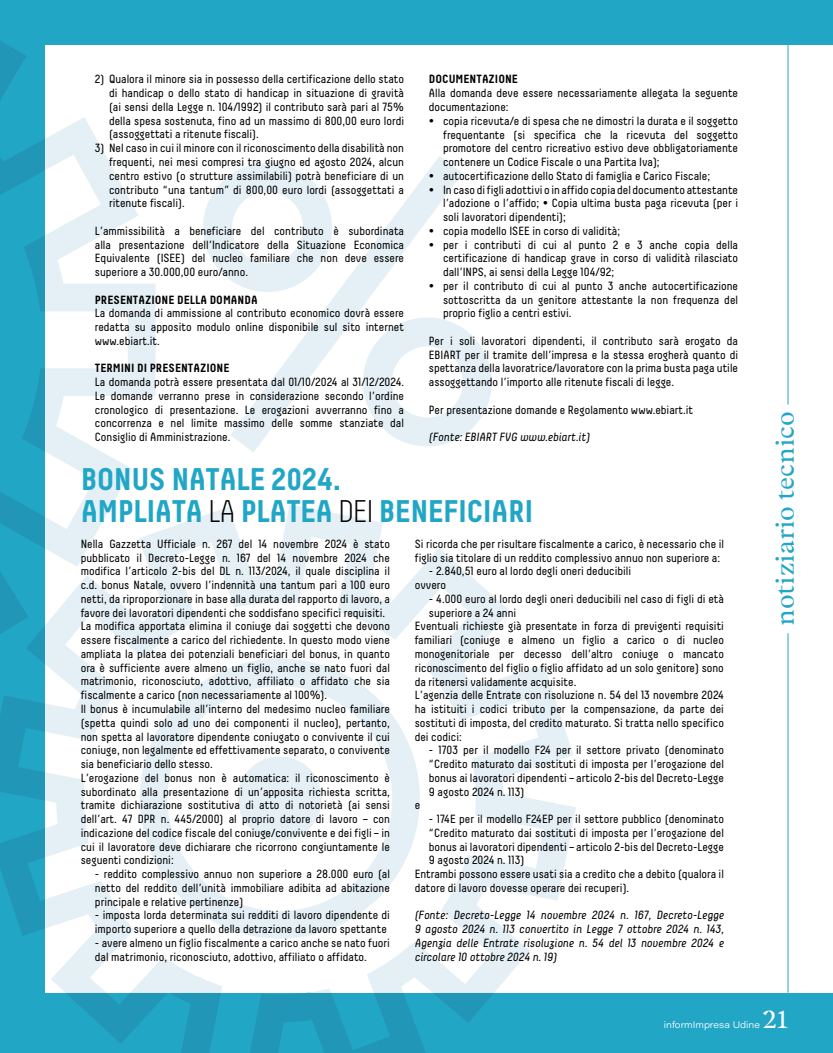
<style>
.page{position:relative;width:833px;height:1053px;background:#fff}
.page>*{position:absolute;margin:0;border:0;box-sizing:border-box;transform-origin:0 0}
.t1{font:700 31.25px/31.2px "Decima";letter-spacing:-.02em;color:#22a6c6}
.t2{font:25px "Beirut Display";color:#22a6c6}
.t3{font:25px "Beirut Display";color:#fff}
.t4{font:11.88px/13.8px "Decima";color:#000;text-align:justify}
.t5{font:italic 11.88px/13.8px "Decima";color:#000;text-align:justify}
.t6{font:700 11.88px "Decima";color:#000}
.t7{font:9.38px "Acumin Variable Concept";color:#fff}
.s1{font-weight:300;color:#000}
</style>
<div class="page">
<div style="left:0;top:0;width:833px;height:1052px;background:#22a6c6"></div>
<div style="left:45px;top:45px;width:788px;height:947px;background:#fff"></div>
<hr style="left:787px;top:45px;width:1px;height:359px;background:#22a6c6">
<hr style="left:787px;top:633px;width:1px;height:359px;background:#22a6c6">
<svg style="left:22px;top:368px;width:23px;height:83px"></svg>
<svg style="left:0;top:41px;width:45px;height:154px"></svg>
<svg style="left:24px;top:236px;width:21px;height:75px"></svg>
<svg style="left:45px;top:117px;width:110px;height:387px"></svg>
<svg style="left:0;top:492px;width:45px;height:172px"></svg>
<svg style="left:433px;top:992px;width:61px;height:30px"></svg>
<svg style="left:45px;top:504px;width:531px;height:488px"></svg>
<svg style="left:0;top:695px;width:426px;height:357px"></svg>
<svg style="left:463px;top:328px;width:29px;height:107px"></svg>
<svg style="left:203px;top:175px;width:27px;height:105px"></svg>
<svg style="left:230px;top:156px;width:233px;height:296px"></svg>
<p class="t4" style="left:109px;top:72px;width:296px;text-indent:-14px">2) Qualora il minore sia in possesso della certificazione dello stato di handicap o dello stato di handicap in situazione di gravità (ai sensi della Legge n. 104/1992) il contributo sarà pari al 75% della spesa sostenuta, fino ad un massimo di 800,00 euro lordi (assoggettati a ritenute fiscali).</p>
<p class="t4" style="left:109px;top:141px;width:296px;text-indent:-14px">3) Nel caso in cui il minore con il riconoscimento della disabilità non frequenti, nei mesi compresi tra giugno ed agosto 2024, alcun centro estivo (o strutture assimilabili) potrà beneficiare di un contributo “una tantum” di 800,00 euro lordi (assoggettati a ritenute fiscali).</p>
<p class="t4" style="left:95px;top:224px;width:311px">L’ammissibilità a beneficiare del contributo è subordinata alla presentazione dell’Indicatore della Situazione Economica Equivalente (ISEE) del nucleo familiare che non deve essere superiore a 30.000,00 euro/anno.</p>
<p class="t6" style="left:95px;top:292px;width:164px">PRESENTAZIONE DELLA DOMANDA</p>
<p class="t4" style="left:95px;top:306px;width:311px">La domanda di ammissione al contributo economico dovrà essere redatta su apposito modulo online disponibile sul sito internet www.ebiart.it.</p>
<p class="t6" style="left:95px;top:361px;width:136px">TERMINI DI PRESENTAZIONE</p>
<p class="t4" style="left:95px;top:375px;width:311px">La domanda potrà essere presentata dal 01/10/2024 al 31/12/2024.<br>Le domande verranno prese in considerazione secondo l’ordine cronologico di presentazione. Le erogazioni avverranno fino a concorrenza e nel limite massimo delle somme stanziate dal Consiglio di Amministrazione.</p>
<p class="t6" style="left:429px;top:72px;width:91px">DOCUMENTAZIONE</p>
<p class="t4" style="left:429px;top:86px;width:311px">Alla domanda deve essere necessariamente allegata la seguente documentazione:</p>
<p class="t4" style="left:443px;top:114px;width:296px;text-indent:-14px">• copia ricevuta/e di spesa che ne dimostri la durata e il soggetto frequentante (si specifica che la ricevuta del soggetto promotore del centro ricreativo estivo deve obbligatoriamente contenere un Codice Fiscale o una Partita Iva);</p>
<p class="t4" style="left:429px;top:169px;width:283px">• autocertificazione dello Stato di famiglia e Carico Fiscale;</p>
<p class="t4" style="left:443px;top:182px;width:296px;text-indent:-14px">• In caso di figli adottivi o in affido copia del documento attestante l’adozione o l’affido; • Copia ultima busta paga ricevuta (per i soli lavoratori dipendenti);</p>
<p class="t4" style="left:429px;top:224px;width:193px">• copia modello ISEE in corso di validità;</p>
<p class="t4" style="left:443px;top:237px;width:296px;text-indent:-14px">• per i contributi di cui al punto 2 e 3 anche copia della certificazione di handicap grave in corso di validità rilasciato dall’INPS, ai sensi della Legge 104/92;</p>
<p class="t4" style="left:443px;top:279px;width:296px;text-indent:-14px">• per il contributo di cui al punto 3 anche autocertificazione sottoscritta da un genitore attestante la non frequenza del proprio figlio a centri estivi.</p>
<p class="t4" style="left:429px;top:334px;width:311px">Per i soli lavoratori dipendenti, il contributo sarà erogato da EBIART per il tramite dell’impresa e la stessa erogherà quanto di spettanza della lavoratrice/lavoratore con la prima busta paga utile assoggettando l’importo alle ritenute fiscali di legge.</p>
<p class="t4" style="left:429px;top:402px;width:266px">Per presentazione domande e Regolamento www.ebiart.it</p>
<p class="t5" style="left:429px;top:430px;width:162px">(Fonte: EBIART FVG www.ebiart.it)</p>
<h1 class="t1" style="left:81px;top:463px;width:454px">BONUS NATALE 2024.<br>AMPLIATA <span class="s1">LA</span> PLATEA <span class="s1">DEI</span> BENEFICIARI</h1>
<p class="t4" style="left:81px;top:537px;width:311px;text-align:left">Nella Gazzetta Ufficiale n. 267 del 14 novembre 2024 è stato pubblicato il Decreto-Legge n. 167 del 14 novembre 2024 che modifica l’articolo 2-bis del DL n. 113/2024, il quale disciplina il c.d. bonus Natale, ovvero l’indennità una tantum pari a 100 euro netti, da riproporzionare in base alla durata del rapporto di lavoro, a favore dei lavoratori dipendenti che soddisfano specifici requisiti.<br>La modifica apportata elimina il coniuge dai soggetti che devono essere fiscalmente a carico del richiedente. In questo modo viene ampliata la platea dei potenziali beneficiari del bonus, in quanto ora è sufficiente avere almeno un figlio, anche se nato fuori dal matrimonio, riconosciuto, adottivo, affiliato o affidato che sia fiscalmente a carico (non necessariamente al 100%).<br>Il bonus è incumulabile all’interno del medesimo nucleo familiare (spetta quindi solo ad uno dei componenti il nucleo), pertanto, non spetta al lavoratore dipendente coniugato o convivente il cui coniuge, non legalmente ed effettivamente separato, o convivente sia beneficiario dello stesso.<br>L’erogazione del bonus non è automatica: il riconoscimento è subordinato alla presentazione di un’apposita richiesta scritta, tramite dichiarazione sostitutiva di atto di notorietà (ai sensi dell’art. 47 DPR n. 445/2000) al proprio datore di lavoro – con indicazione del codice fiscale del coniuge/convivente e dei figli – in cui il lavoratore deve dichiarare che ricorrono congiuntamente le seguenti condizioni:</p>
<p class="t4" style="left:95px;top:867px;width:296px">- reddito complessivo annuo non superiore a 28.000 euro (al netto del reddito dell’unità immobiliare adibita ad abitazione principale e relative pertinenze)</p>
<p class="t4" style="left:95px;top:908px;width:296px">- imposta lorda determinata sui redditi di lavoro dipendente di importo superiore a quello della detrazione da lavoro spettante</p>
<p class="t4" style="left:95px;top:935px;width:296px">- avere almeno un figlio fiscalmente a carico anche se nato fuori dal matrimonio, riconosciuto, adottivo, affiliato o affidato.</p>
<p class="t4" style="left:415px;top:537px;width:311px">Si ricorda che per risultare fiscalmente a carico, è necessario che il figlio sia titolare di un reddito complessivo annuo non superiore a:</p>
<p class="t4" style="left:415px;top:564px;width:218px;text-indent:14px">- 2.840,51 euro al lordo degli oneri deducibili ovvero</p>
<p class="t4" style="left:429px;top:592px;width:296px">- 4.000 euro al lordo degli oneri deducibili nel caso di figli di età</p>
<p class="t4" style="left:429px;top:605px;width:89px">superiore a 24 anni</p>
<p class="t4" style="left:415px;top:619px;width:311px">Eventuali richieste già presentate in forza di previgenti requisiti</p>
<p class="t4" style="left:415px;top:633px;width:311px">familiari (coniuge e almeno un figlio a carico o di nucleo</p>
<p class="t4" style="left:415px;top:647px;width:311px">monogenitoriale per decesso dell’altro coniuge o mancato</p>
<p class="t4" style="left:415px;top:660px;width:311px">riconoscimento del figlio o figlio affidato ad un solo genitore) sono</p>
<p class="t4" style="left:415px;top:674px;width:163px">da ritenersi validamente acquisite.</p>
<p class="t4" style="left:415px;top:688px;width:311px">L’agenzia delle Entrate con risoluzione n. 54 del 13 novembre 2024</p>
<p class="t4" style="left:415px;top:702px;width:311px">ha istituiti i codici tributo per la compensazione, da parte dei</p>
<p class="t4" style="left:415px;top:715px;width:311px">sostituti di imposta, del credito maturato. Si tratta nello specifico</p>
<p class="t4" style="left:415px;top:729px;width:49px">dei codici:</p>
<p class="t4" style="left:429px;top:743px;width:296px">- 1703 per il modello F24 per il settore privato (denominato “Credito maturato dai sostituti di imposta per l’erogazione del bonus ai lavoratori dipendenti – articolo 2-bis del Decreto-Legge 9 agosto 2024 n. 113)</p>
<p class="t4" style="left:415px;top:798px;width:7px">e</p>
<p class="t4" style="left:429px;top:812px;width:296px">- 174E per il modello F24EP per il settore pubblico (denominato</p>
<p class="t4" style="left:429px;top:825px;width:296px">“Credito maturato dai sostituti di imposta per l’erogazione del</p>
<p class="t4" style="left:429px;top:839px;width:296px">bonus ai lavoratori dipendenti – articolo 2-bis del Decreto-Legge</p>
<p class="t4" style="left:429px;top:853px;width:97px">9 agosto 2024 n. 113)</p>
<p class="t4" style="left:415px;top:867px;width:311px">Entrambi possono essere usati sia a credito che a debito (qualora il</p>
<p class="t4" style="left:415px;top:880px;width:216px">datore di lavoro dovesse operare dei recuperi).</p>
<p class="t5" style="left:415px;top:908px;width:311px">(Fonte: Decreto-Legge 14 novembre 2024 n. 167, Decreto-Legge 9 agosto 2024 n. 113 convertito in Legge 7 ottobre 2024 n. 143, Agenzia delle Entrate risoluzione n. 54 del 13 novembre 2024 e circolare 10 ottobre 2024 n. 19)</p>
<h2 class="t2" style="left:766px;top:626px;width:217px;rotate:-90deg">notiziario tecnico</h2>
<p class="t7" style="left:664px;top:1018px;width:98px">informImpresa Udine</p>
<h2 class="t3" style="left:763px;top:1000px;width:27px">21</h2>
</div>
